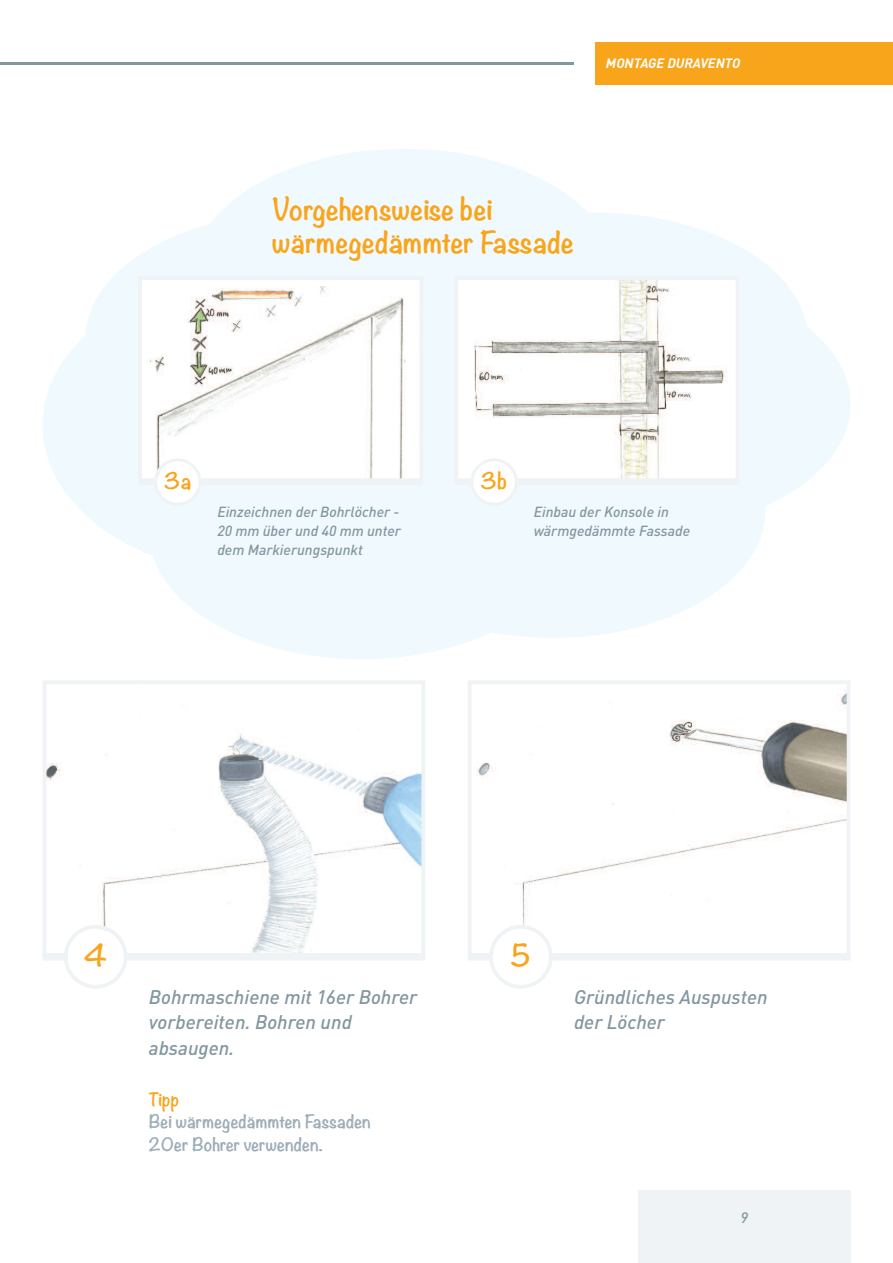
<style>
.page{position:relative;width:893px;height:1263px;background:#fff}
.page>*{position:absolute;margin:0;border:0;box-sizing:border-box;transform-origin:0 0}
.t1{font:700 27px/33px "Noteworthy";color:#f9a51b}
.t2{font:700 20.1px "Noteworthy";color:#f9a51b}
.t3{font:italic 500 19.5px/25.5px "DIN";color:#83969f}
.t4{font:700 16.5px/22.5px "Noteworthy";color:#9dadb7}
.t5{font:700 16.5px "Noteworthy";color:#f9a51b}
.t6{font:italic 500 15px "DIN";color:#83969f}
.t7{font:italic 500 14.55px/18.9px "DIN";color:#83969f;text-align:justify}
.t8{font:italic 700 13.5px "DIN";color:#fff}
</style>
<div class="page">
<div style="left:638px;top:1191px;width:212px;height:72px;background:#f0f3f5"></div>
<div style="left:595px;top:43px;width:298px;height:42px;background:#f9a51b"></div>
<hr style="left:0;top:63px;width:574px;height:2px;background:#83969f">
<img style="left:48px;top:704px;width:372px;height:248px">
<div style="left:43px;top:680px;width:382px;height:277px;border:4px solid #f0f3f5"></div>
<div style="left:43px;top:953px;width:382px;height:7px;background:#f0f3f5"></div>
<svg style="left:64px;top:925px;width:64px;height:64px"></svg>
<img style="left:477px;top:694px;width:368px;height:231px">
<div style="left:468px;top:680px;width:382px;height:277px;border:4px solid #f0f3f5"></div>
<div style="left:468px;top:953px;width:382px;height:7px;background:#f0f3f5"></div>
<svg style="left:489px;top:925px;width:64px;height:64px"></svg>
<div style="left:85px;top:213px;width:425px;height:255px;background:#f0f9fd;border-radius:50%"></div>
<div style="left:191px;top:149px;width:426px;height:255px;background:#f0f9fd;border-radius:50%"></div>
<div style="left:340px;top:383px;width:425px;height:255px;background:#f0f9fd;border-radius:50%"></div>
<div style="left:149px;top:404px;width:425px;height:255px;background:#f0f9fd;border-radius:50%"></div>
<div style="left:383px;top:213px;width:425px;height:255px;background:#f0f9fd;border-radius:50%"></div>
<div style="left:43px;top:276px;width:425px;height:298px;background:#f0f9fd;border-radius:50%"></div>
<div style="left:425px;top:276px;width:425px;height:255px;background:#f0f9fd;border-radius:50%"></div>
<div style="left:142px;top:280px;width:277px;height:198px;background:#fff"></div>
<img style="left:150px;top:286px;width:256px;height:191px">
<div style="left:138px;top:479px;width:285px;height:6px;background:#f0f3f5"></div>
<svg style="left:154px;top:458px;width:47px;height:44px"></svg>
<div style="left:458px;top:280px;width:278px;height:198px;background:#fff"></div>
<img style="left:474px;top:281px;width:253px;height:196px">
<div style="left:455px;top:479px;width:284px;height:6px;background:#f0f3f5"></div>
<svg style="left:471px;top:458px;width:47px;height:44px"></svg>
<p class="t8" style="left:606px;top:55px;width:136px">MONTAGE DURAVENTO</p>
<h1 class="t1" style="left:272px;top:190px;width:303px">Vorgehensweise bei wärmegedämmter Fassade</h1>
<h2 class="t2" style="left:164px;top:463px;width:29px">3a</h2>
<p class="t7" style="left:217px;top:502px;width:185px">Einzeichnen der Bohrlöcher - 20 mm über und 40 mm unter dem Markierungspunkt</p>
<h2 class="t2" style="left:481px;top:463px;width:28px">3b</h2>
<p class="t7" style="left:534px;top:502px;width:158px">Einbau der Konsole in wärmgedämmte Fassade</p>
<h1 class="t1" style="left:84px;top:937px;width:25px">4</h1>
<h3 class="t3" style="left:149px;top:983px;width:270px">Bohrmaschiene mit 16er Bohrer vorbereiten. Bohren und absaugen.</h3>
<p class="t5" style="left:149px;top:1084px;width:32px">Tipp</p>
<p class="t4" style="left:149px;top:1109px;width:224px">Bei wärmegedämmten Fassaden<br>20er Bohrer verwenden.</p>
<h1 class="t1" style="left:510px;top:937px;width:22px">5</h1>
<h3 class="t3" style="left:574px;top:983px;width:195px">Gründliches Auspusten der Löcher</h3>
<p class="t6" style="left:740px;top:1209px;width:9px">9</p>
</div>
